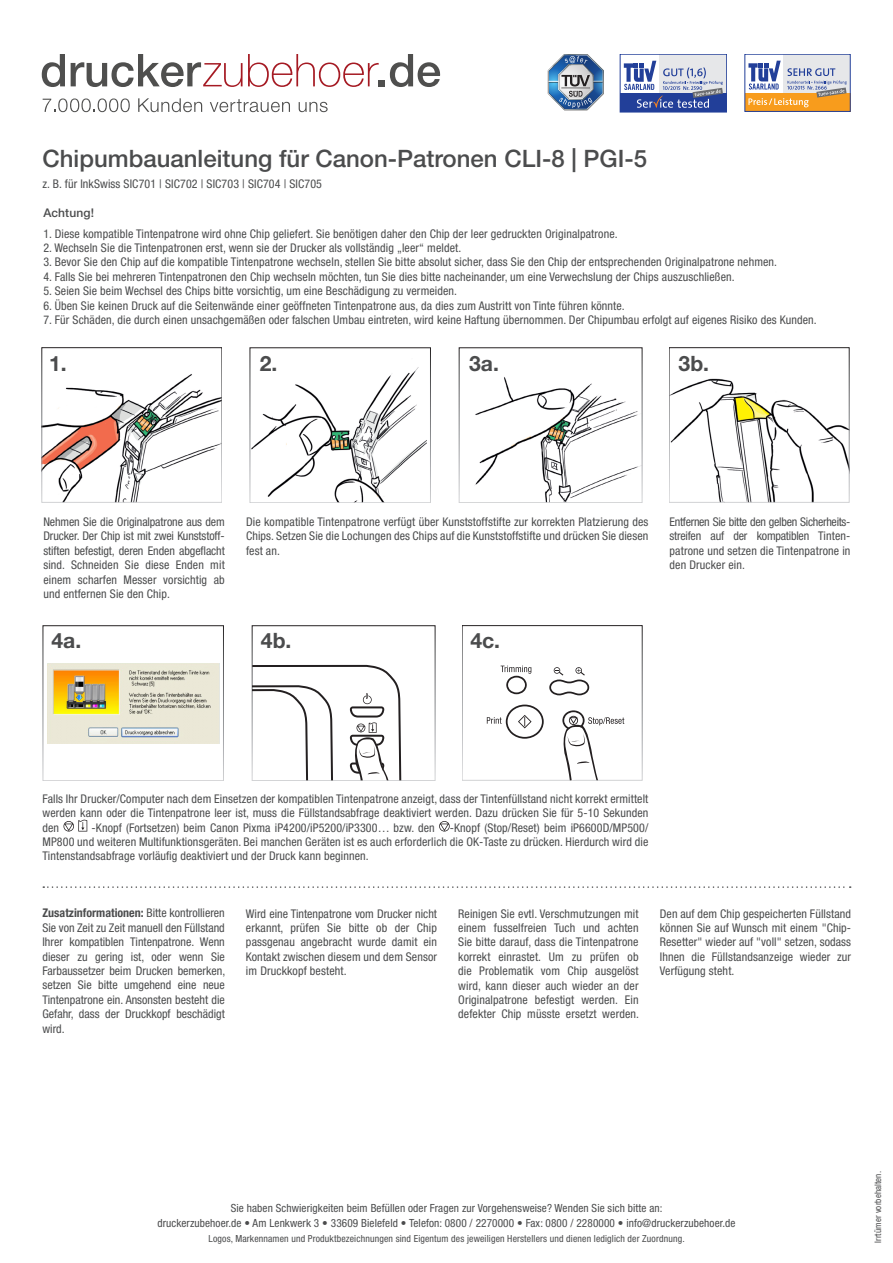
<style>
.page{position:relative;width:893px;height:1263px;background:#fff}
.page>*{position:absolute;margin:0;border:0;box-sizing:border-box;transform-origin:0 0}
.t1{font:500 24px "Helvetica Neue LT Pro";color:#4b4c4d}
.t2{font:700 21.15px "Helvetica Neue LT Pro";color:#4b4c4d}
.text{font:condensed 12px/14.4px "Helvetica Neue LT Pro";letter-spacing:.01em;color:#4b4c4d;text-align:justify}
.text-2{font:500 12px "Helvetica Neue LT Pro";letter-spacing:.01em;color:#4b4c4d}
.t3{font:condensed 11.25px/14.4px "Helvetica Neue LT Pro";letter-spacing:.01em;color:#4b4c4d;text-align:center}
.t4{font:condensed 9.75px "Helvetica Neue LT Pro";letter-spacing:.015em;color:#4b4c4d}
.t5{font:condensed 9px "Helvetica Neue LT Pro";letter-spacing:.01em;color:#4b4c4d}
.s1{font-weight:700}
</style>
<div class="page">
<svg style="left:42px;top:54px;width:23px;height:33px"></svg>
<svg style="left:71px;top:54px;width:369px;height:33px"></svg>
<svg style="left:138px;top:98px;width:64px;height:14px"></svg>
<svg style="left:210px;top:99px;width:80px;height:13px"></svg>
<svg style="left:299px;top:102px;width:29px;height:10px"></svg>
<svg style="left:43px;top:98px;width:87px;height:14px"></svg>
<div style="left:659px;top:54px;width:68px;height:39px;background:#e6e7e9"></div>
<div style="left:620px;top:93px;width:107px;height:19px;background:#223f99"></div>
<div style="left:620px;top:54px;width:107px;height:58px;border:1px solid #223f99"></div>
<svg style="left:624px;top:61px;width:99px;height:47px"></svg>
<div style="left:784px;top:54px;width:66px;height:39px;background:#e6e7e9"></div>
<div style="left:745px;top:93px;width:105px;height:18px;background:#f89c1c"></div>
<svg style="left:748px;top:61px;width:99px;height:46px"></svg>
<svg style="left:548px;top:54px;width:56px;height:56px"></svg>
<svg style="left:63px;top:820px;width:24px;height:11px"></svg>
<svg style="left:439px;top:821px;width:11px;height:10px"></svg>
<svg style="left:43px;top:886px;width:808px;height:2px"></svg>
<img style="left:44px;top:374px;width:176px;height:126px">
<div style="left:42px;top:348px;width:180px;height:154px;border:1px solid #fff"></div>
<img style="left:252px;top:367px;width:175px;height:134px">
<div style="left:250px;top:348px;width:181px;height:155px;border:1px solid #fff"></div>
<img style="left:475px;top:377px;width:165px;height:124px">
<div style="left:459px;top:348px;width:183px;height:155px;border:1px solid #fff"></div>
<img style="left:671px;top:378px;width:176px;height:122px">
<div style="left:669px;top:348px;width:180px;height:154px;border:1px solid #fff"></div>
<div style="left:43px;top:626px;width:181px;height:155px;border:1px solid #fff"></div>
<div style="left:252px;top:626px;width:183px;height:155px;border:1px solid #fff"></div>
<div style="left:462px;top:626px;width:180px;height:154px;border:1px solid #fff"></div>
<svg style="left:252px;top:665px;width:149px;height:115px"></svg>
<svg style="left:487px;top:666px;width:137px;height:114px"></svg>
<img style="left:47px;top:663px;width:172px;height:80px">
<p class="t1" style="left:43px;top:144px;width:606px">Chipumbauanleitung für Canon-Patronen CLI-8 | PGI-5</p>
<p class="text" style="left:43px;top:176px;width:281px">z. B. für InkSwiss SIC701 | SIC702 | SIC703 | SIC704 | SIC705</p>
<p class="text-2" style="left:43px;top:205px;width:52px">Achtung!</p>
<p class="text" style="left:43px;top:226px;width:576px">1. Diese kompatible Tintenpatrone wird ohne Chip geliefert. Sie benötigen daher den Chip der leer gedruckten Originalpatrone.</p>
<p class="text" style="left:43px;top:240px;width:419px">2. Wechseln Sie die Tintenpatronen erst, wenn sie der Drucker als vollständig „leer“ meldet.</p>
<p class="text" style="left:43px;top:255px;width:735px">3. Bevor Sie den Chip auf die kompatible Tintenpatrone wechseln, stellen Sie bitte absolut sicher, dass Sie den Chip der entsprechenden Originalpatrone nehmen.</p>
<p class="text" style="left:43px;top:269px;width:693px">4. Falls Sie bei mehreren Tintenpatronen den Chip wechseln möchten, tun Sie dies bitte nacheinander, um eine Verwechslung der Chips auszuschließen.</p>
<p class="text" style="left:43px;top:284px;width:415px">5. Seien Sie beim Wechsel des Chips bitte vorsichtig, um eine Beschädigung zu vermeiden.</p>
<p class="text" style="left:43px;top:298px;width:583px">6. Üben Sie keinen Druck auf die Seitenwände einer geöffneten Tintenpatrone aus, da dies zum Austritt von Tinte führen könnte.</p>
<p class="text" style="left:43px;top:312px;width:775px">7. Für Schäden, die durch einen unsachgemäßen oder falschen Umbau eintreten, wird keine Haftung übernommen. Der Chipumbau erfolgt auf eigenes Risiko des Kunden.</p>
<p class="t2" style="left:49px;top:350px;width:19px">1.</p>
<p class="t2" style="left:260px;top:350px;width:19px">2.</p>
<p class="t2" style="left:469px;top:350px;width:31px">3a.</p>
<p class="t2" style="left:679px;top:350px;width:32px">3b.</p>
<p class="text" style="left:43px;top:514px;width:183px">Nehmen Sie die Originalpatrone aus dem Drucker. Der Chip ist mit zwei Kunststoff&shy;stiften befestigt, deren Enden abgeflacht sind. Schneiden Sie diese Enden mit einem scharfen Messer vorsichtig ab und entfernen Sie den Chip.</p>
<p class="text" style="left:246px;top:514px;width:404px">Die kompatible Tintenpatrone verfügt über Kunststoffstifte zur korrekten Platzierung des Chips. Setzen Sie die Lochungen des Chips auf die Kunststoffstifte und drücken Sie diesen fest an.</p>
<p class="text" style="left:670px;top:514px;width:182px">Entfernen Sie bitte den gelben Sicherheits&shy;streifen auf der kompatiblen Tinten&shy;patrone und setzen die Tintenpatrone in den Drucker ein.</p>
<p class="t2" style="left:51px;top:627px;width:31px">4a.</p>
<p class="t2" style="left:261px;top:627px;width:32px">4b.</p>
<p class="t2" style="left:470px;top:627px;width:31px">4c.</p>
<p class="text" style="left:43px;top:791px;width:607px">Falls Ihr Drucker/Computer nach dem Einsetzen der kompatiblen Tintenpatrone anzeigt, dass der Tintenfüllstand nicht korrekt ermittelt werden kann oder die Tintenpatrone leer ist, muss die Füllstandsabfrage deaktiviert werden. Dazu drücken Sie für 5-10 Sekunden den</p>
<p class="text" style="left:43px;top:820px;width:607px;text-indent:49px">-Knopf (Fortsetzen) beim Canon Pixma iP4200/iP5200/iP3300… bzw. den -Knopf (Stop/Reset) beim iP6600D/MP500/ MP800 und weiteren Multifunktionsgeräten. Bei manchen Geräten ist es auch erforderlich die OK-Taste zu drücken. Hierdurch wird die Tintenstandsabfrage vorläufig deaktiviert und der Druck kann beginnen.</p>
<p class="text" style="left:43px;top:906px;width:184px"><span class="s1">Zusatzinformationen:</span> Bitte kontrollieren Sie von Zeit zu Zeit manuell den Füllstand Ihrer kompatiblen Tintenpatrone. Wenn dieser zu gering ist, oder wenn Sie Farbaussetzer beim Drucken bemerken, setzen Sie bitte umgehend eine neue Tintenpatrone ein. Ansonsten besteht die Gefahr, dass der Druckkopf beschädigt wird.</p>
<p class="text" style="left:246px;top:906px;width:193px">Wird eine Tintenpatrone vom Drucker nicht erkannt, prüfen Sie bitte ob der Chip passgenau angebracht wurde damit ein Kontakt zwischen diesem und dem Sensor im Druckkopf besteht.</p>
<p class="text" style="left:458px;top:906px;width:182px">Reinigen Sie evtl. Verschmutzungen mit einem fusselfreien Tuch und achten Sie bitte darauf, dass die Tintenpatrone korrekt einrastet. Um zu prüfen ob die Problematik vom Chip ausgelöst wird, kann dieser auch wieder an der Originalpatrone befestigt werden. Ein defekter Chip müsste ersetzt werden.</p>
<p class="text" style="left:660px;top:906px;width:193px">Den auf dem Chip gespeicherten Füllstand können Sie auf Wunsch mit einem "Chip-Resetter" wieder auf "voll" setzen, sodass Ihnen die Füllstandsanzeige wieder zur Verfügung steht.</p>
<p class="t3" style="left:157px;top:1201px;width:580px">Sie haben Schwierigkeiten beim Befüllen oder Fragen zur Vorgehensweise? Wenden Sie sich bitte an:<br>druckerzubehoer.de • Am Lenkwerk 3 • 33609 Bielefeld • Telefon: 0800 / 2270000 • Fax: 0800 / 2280000 • info@druckerzubehoer.de</p>
<p class="t4" style="left:209px;top:1232px;width:478px">Logos, Markennamen und Produktbezeichnungen sind Eigentum des jeweiligen Herstellers und dienen lediglich der Zuordnung.</p>
<p class="t5" style="left:872px;top:1243px;width:73px;rotate:-90deg">Irrtümer vorbehalten.</p>
</div>
